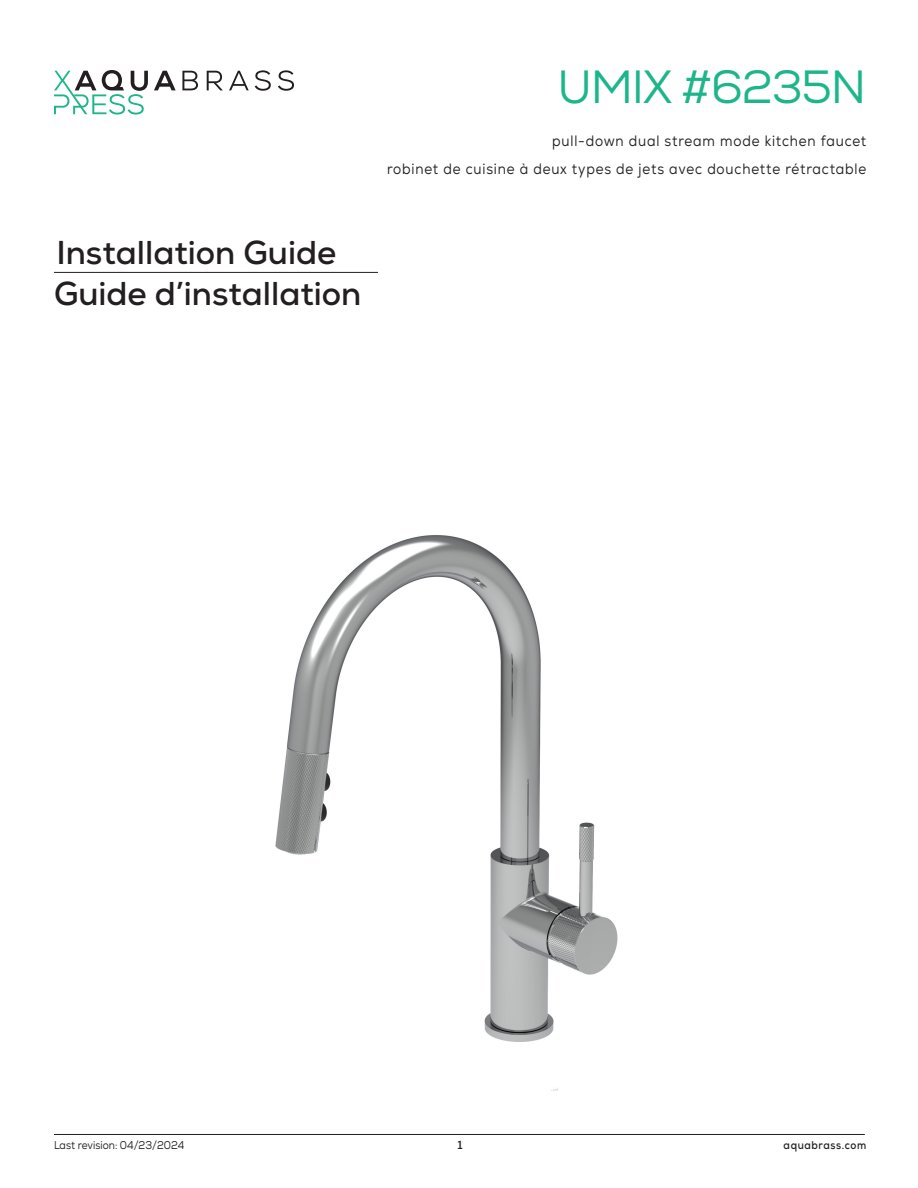
<style>
.page{position:relative;width:918px;height:1188px;background:#fff}
.page>*{position:absolute;margin:0;border:0;box-sizing:border-box;transform-origin:0 0}
.t1{font:46.5px "Nexa";letter-spacing:-.025em;color:#1db68a}
.t2{font:700 33px "Nexa";color:#231f20}
.t3{font:15px/27.8px "Nexa";letter-spacing:.06em;color:#231f20;text-align:right;scale:.9 1}
.t4{font:700 12px "Nexa";color:#231f20}
.t5{font:11.25px "Nexa";color:#231f20;scale:.9 1}
.t6{font:700 11.25px "Nexa";letter-spacing:.06em;color:#231f20;scale:.9 1}
</style>
<div class="page">
<hr style="left:54px;top:1134px;width:811px;height:1px;background:#231f20">
<svg style="left:154px;top:71px;width:22px;height:19px"></svg>
<svg style="left:182px;top:71px;width:16px;height:19px"></svg>
<svg style="left:207px;top:71px;width:16px;height:19px"></svg>
<svg style="left:229px;top:71px;width:20px;height:19px"></svg>
<svg style="left:255px;top:70px;width:16px;height:21px"></svg>
<svg style="left:278px;top:70px;width:16px;height:21px"></svg>
<svg style="left:54px;top:70px;width:94px;height:45px"></svg>
<hr style="left:54px;top:272px;width:324px;height:1px;background:#231f20">
<img style="left:275px;top:535px;width:343px;height:556px">
<p class="t2" style="left:56px;top:231px;width:281px">Installation Guide</p>
<p class="t2" style="left:54px;top:273px;width:309px">Guide d’installation</p>
<h1 class="t1" style="left:557px;top:59px;width:310px">UMIX #6235N</h1>
<p class="t3" style="left:387px;top:127px;width:534px">pull-down dual stream mode kitchen faucet<br>robinet de cuisine à deux types de jets avec douchette rétractable</p>
<p class="t5" style="left:54px;top:1138px;width:146px">Last revision: 04/23/2024</p>
<p class="t4" style="left:458px;top:1137px;width:7px">1</p>
<p class="t6" style="left:784px;top:1138px;width:93px">aquabrass.com</p>
</div>
